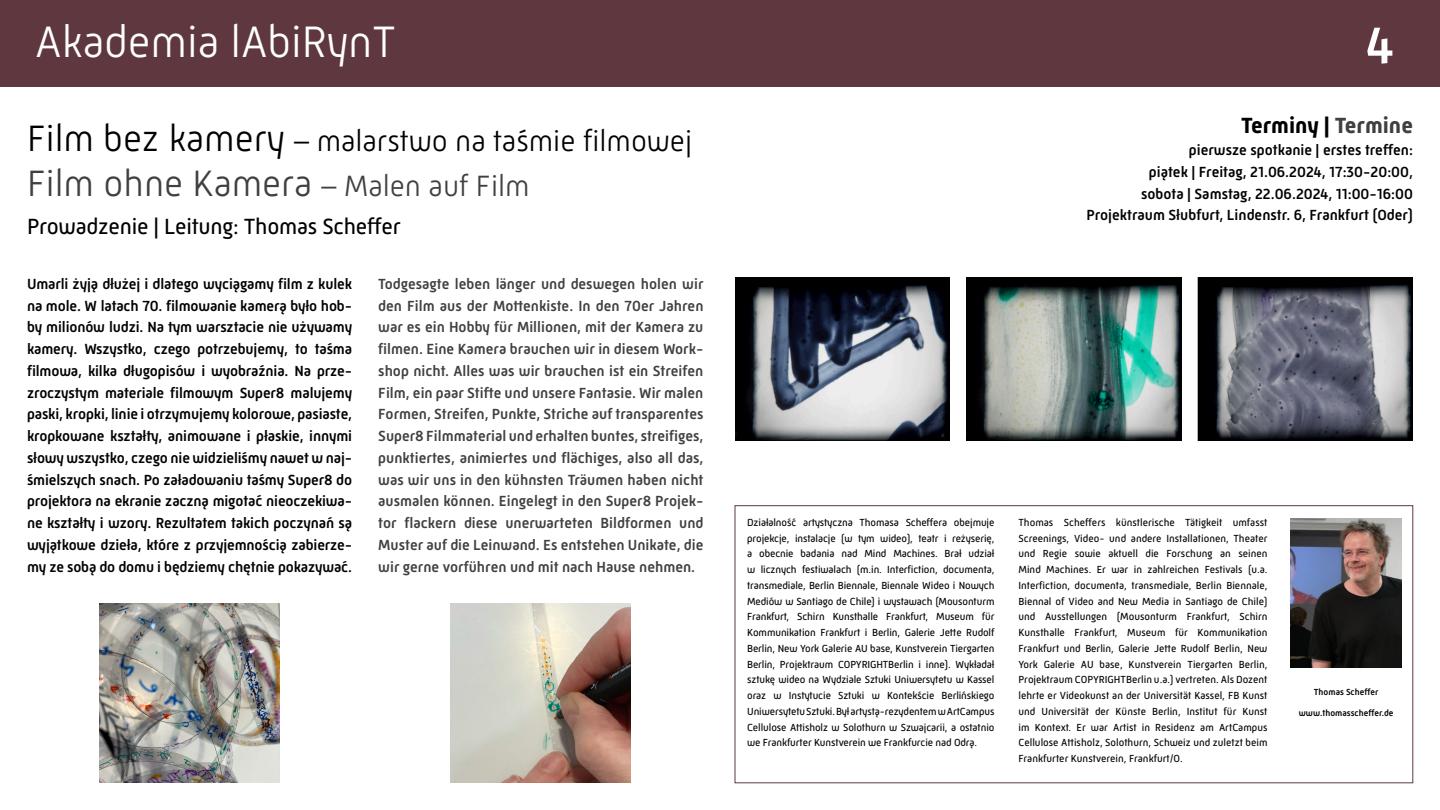
<style>
.page{position:relative;width:1440px;height:810px;background:#fff}
.page>*{position:absolute;margin:0;border:0;box-sizing:border-box;transform-origin:0 0}
.tytul{font:500 52.5px "Mic 32 New";color:#fff}
.t1{font:300 45px "Mic 32 New";color:#fff}
.tytul-2{font:300 37.5px "Mic 32 New";color:#404040}
.tytul-3{font:300 30px "Mic 32 New";color:#000}
.lead{font:22.5px "Mic 32 New";letter-spacing:-.01em;color:#000}
.mic_PL{font:700 22.5px "Mic 32 New";color:#000}
.mic_PL-2{font:500 15px/21.8px "Mic 32 New";color:#000;text-align:justify}
.mic_DE{font:500 15px/21.8px "Mic 32 New";color:#404040;text-align:justify}
.mic_PL-3{font:10.5px/15.8px "Mic 32 New";letter-spacing:-.01em;color:#000;text-align:justify}
.t2{font:500 9px "Mic 32 New";color:#000}
.s1{font-size:37.5px}
.s2{font-size:30px}
.s3{color:#404040}
</style>
<div class="page">
<div style="left:0;top:0;width:1440px;height:87px;background:#5f383f"></div>
<img style="left:1291px;top:519px;width:111px;height:148px">
<img style="left:735px;top:278px;width:215px;height:162px">
<img style="left:1198px;top:278px;width:215px;height:162px">
<img style="left:967px;top:278px;width:214px;height:162px">
<img style="left:100px;top:603px;width:180px;height:180px">
<img style="left:451px;top:603px;width:180px;height:180px">
<h2 class="t1" style="left:35px;top:17px;width:362px">Akademia lAbiRynT</h2>
<p class="tytul-3" style="left:27px;top:124px;width:667px"><span class="s1">Film bez kamery</span> – malarstwo na taśmie filmowej</p>
<p class="tytul-2" style="left:27px;top:162px;width:504px">Film ohne Kamera <span class="s2">– Malen auf Film</span></p>
<p class="lead" style="left:27px;top:213px;width:375px">Prowadzenie | Leitung: Thomas Scheffer</p>
<p class="mic_PL-2" style="left:27px;top:273px;width:327px">Umarli żyją dłużej i dlatego wyciągamy film z kulek na mole. W latach 70. filmowanie kamerą było hob&shy;by milionów ludzi. Na tym warsztacie nie używamy kamery. Wszystko, czego potrzebujemy, to taśma filmowa, kilka długopisów i wyobraźnia. Na prze&shy;zroczystym materiale filmowym Super8 malujemy paski, kropki, linie i otrzymujemy kolorowe, pasiaste, kropkowane kształty, animowane i płaskie, innymi słowy wszystko, czego nie widzieliśmy nawet w naj&shy;śmielszych snach. Po załadowaniu taśmy Super8 do projektora na ekranie zaczną migotać nieoczekiwa&shy;ne kształty i wzory. Rezultatem takich poczynań są wyjątkowe dzieła, które z przyjemnością zabierze&shy;my ze sobą do domu i będziemy chętnie pokazywać.</p>
<p class="mic_DE" style="left:378px;top:273px;width:327px">Todgesagte leben länger und deswegen holen wir den Film aus der Mottenkiste. In den 70er Jahren war es ein Hobby für Millionen, mit der Kamera zu filmen. Eine Kamera brauchen wir in diesem Work&shy;shop nicht. Alles was wir brauchen ist ein Streifen Film, ein paar Stifte und unsere Fantasie. Wir malen Formen, Streifen, Punkte, Striche auf transparentes Super8 Filmmaterial und erhalten buntes, streifiges, punktiertes, animiertes und flächiges, also all das, was wir uns in den kühnsten Träumen haben nicht ausmalen können. Eingelegt in den Super8 Projek&shy;tor flackern diese unerwarteten Bildformen und Muster auf die Leinwand. Es entstehen Unikate, die wir gerne vorführen und mit nach Hause nehmen.</p>
<p class="tytul" style="left:1365px;top:15px;width:31px">4</p>
<p class="mic_PL" style="left:1241px;top:113px;width:173px">Terminy | <span class="s3">Termine</span></p>
<p class="mic_PL-2" style="left:1189px;top:139px;width:226px">pierwsze spotkanie | erstes treffen:</p>
<p class="mic_PL-2" style="left:1141px;top:161px;width:273px;text-align:center">piątek | Freitag, 21.06.2024, 17:30-20:00, sobota | Samstag, 22.06.2024, 11:00-16:00</p>
<p class="mic_PL-2" style="left:1086px;top:204px;width:328px">Projektraum Słubfurt, Lindenstr. 6, Frankfurt (Oder)</p>
<p class="mic_PL-3" style="left:747px;top:514px;width:249px">Działalność artystyczna Thomasa Scheffera obejmuje projekcje, instalacje (w tym wideo), teatr i reżyserię, a obecnie badania nad Mind Machines. Brał udział w licznych festiwalach (m.in. Interfiction, documenta, transmediale, Berlin Biennale, Biennale Wideo i Nowych Mediów w Santiago de Chile) i wystawach (Mousonturm Frankfurt, Schirn Kunsthalle Frankfurt, Museum für Kommunikation Frankfurt i Berlin, Galerie Jette Rudolf Berlin, New York Galerie AU base, Kunstverein Tiergarten Berlin, Projektraum COPYRIGHTBerlin i inne). Wykładał sztukę wideo na Wydziale Sztuki Uniwersytetu w Kassel oraz w Instytucie Sztuki w Kontekście Berlińskiego Uniwersytetu Sztuki. Był artystą-rezydentem w ArtCampus Cellulose Attisholz w Solothurn w Szwajcarii, a ostatnio we Frankfurter Kunstverein we Frankfurcie nad Odrą.</p>
<p class="mic_PL-3" style="left:1018px;top:514px;width:251px">Thomas Scheffers künstlerische Tätigkeit umfasst Screenings, Video- und andere Installationen, Theater und Regie sowie aktuell die Forschung an seinen Mind Machines. Er war in zahlreichen Festivals (u.a.<br>Interfiction, documenta, transmediale, Berlin Biennale, Biennal of Video and New Media in Santiago de Chile) und Ausstellungen (Mousonturm Frankfurt, Schirn Kunsthalle Frankfurt, Museum für Kommunikation Frankfurt und Berlin, Galerie Jette Rudolf Berlin, New York Galerie AU base, Kunstverein Tiergarten Berlin, Projektraum COPYRIGHTBerlin u.a.) vertreten. Als Dozent lehrte er Videokunst an der Universität Kassel, FB Kunst und Universität der Künste Berlin, Institut für Kunst im Kontext. Er war Artist in Residenz am ArtCampus Cellulose Attisholz, Solothurn, Schweiz und zuletzt beim Frankfurter Kunstverein, Frankfurt/O.</p>
<p class="t2" style="left:1314px;top:686px;width:66px">Thomas Scheffer</p>
<p class="t2" style="left:1299px;top:708px;width:96px">www.thomasscheffer.de</p>
</div>
